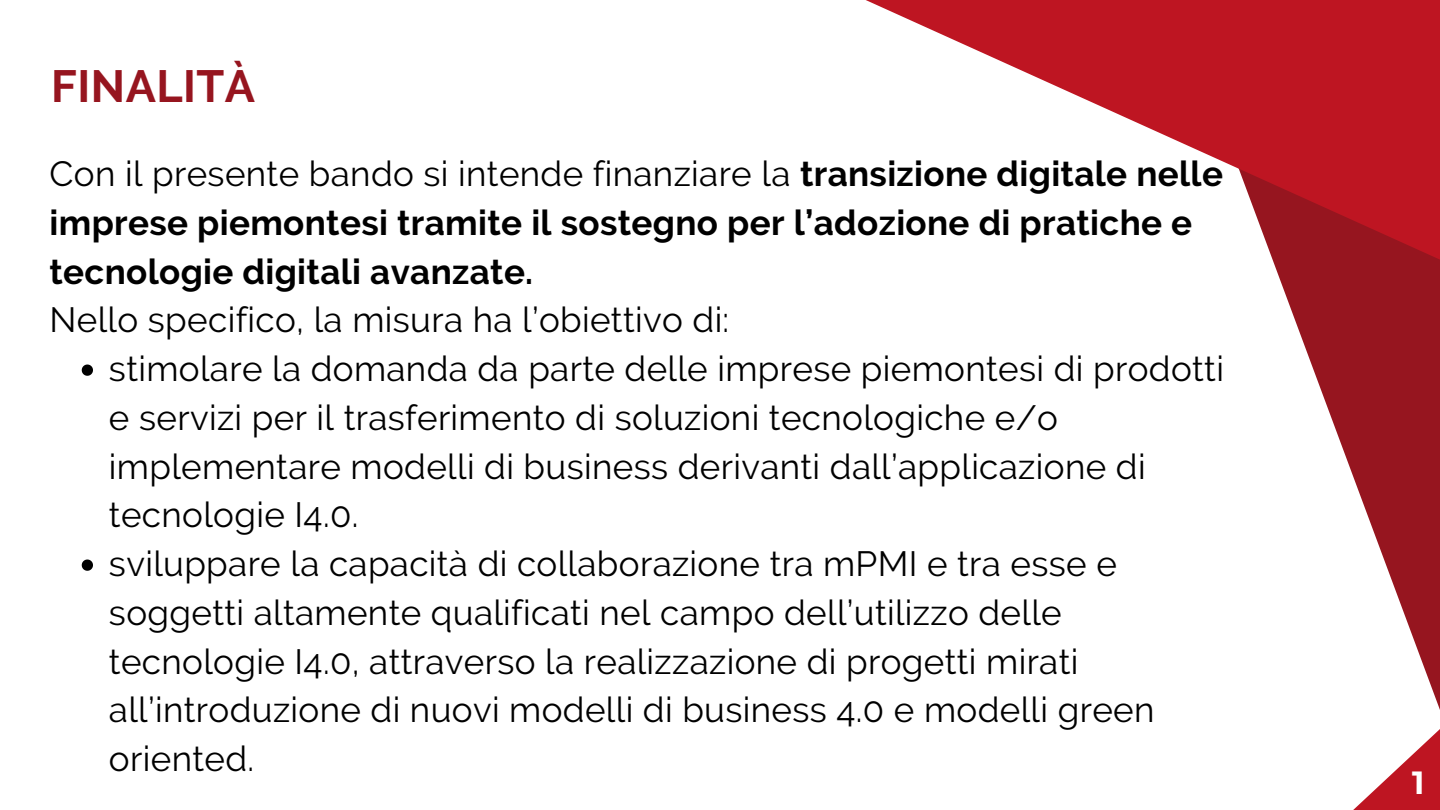
<style>
.page{position:relative;width:1440px;height:810px;background:#fff}
.page>*{position:absolute;margin:0;border:0;box-sizing:border-box;transform-origin:0 0}
.t1{font:700 45px "Raleway";letter-spacing:.01em;color:#96151f}
.t2{font:35px/48.8px "Raleway";letter-spacing:.01em;color:#000}
.t3{font:700 35px/48.8px "Raleway";letter-spacing:.01em;color:#000}
.t4{font:700 32px "Kief Montaser Semi";color:#fff}
.s1{font-weight:400}
</style>
<div class="page">
<svg style="left:1272px;top:260px;width:168px;height:450px"></svg>
<svg style="left:866px;top:0;width:574px;height:260px;fill:#be1522"></svg>
<svg style="left:1353px;top:729px;width:87px;height:81px"></svg>
<svg style="left:82px;top:365px;width:11px;height:11px"></svg>
<svg style="left:82px;top:560px;width:11px;height:11px"></svg>
<h1 class="t1" style="left:51px;top:59px;width:205px">FINALITÀ</h1>
<p class="t3" style="left:50px;top:149px;width:1175px"><span class="s1">Con il presente bando si intende finanziare la</span> transizione digitale nelle imprese piemontesi tramite il sostegno per l’adozione di pratiche e tecnologie digitali avanzate.</p>
<p class="t2" style="left:50px;top:296px;width:681px">Nello specifico, la misura ha l’obiettivo di:</p>
<p class="t2" style="left:109px;top:344px;width:1116px">stimolare la domanda da parte delle imprese piemontesi di prodotti e servizi per il trasferimento di soluzioni tecnologiche e/o implementare modelli di business derivanti dall’applicazione di tecnologie I4.0.</p>
<p class="t2" style="left:109px;top:539px;width:1047px">sviluppare la capacità di collaborazione tra mPMI e tra esse e soggetti altamente qualificati nel campo dell’utilizzo delle tecnologie I4.0, attraverso la realizzazione di progetti mirati all’introduzione di nuovi modelli di business 4.0 e modelli green oriented.</p>
<p class="t4" style="left:1412px;top:763px;width:14px">1</p>
</div>
